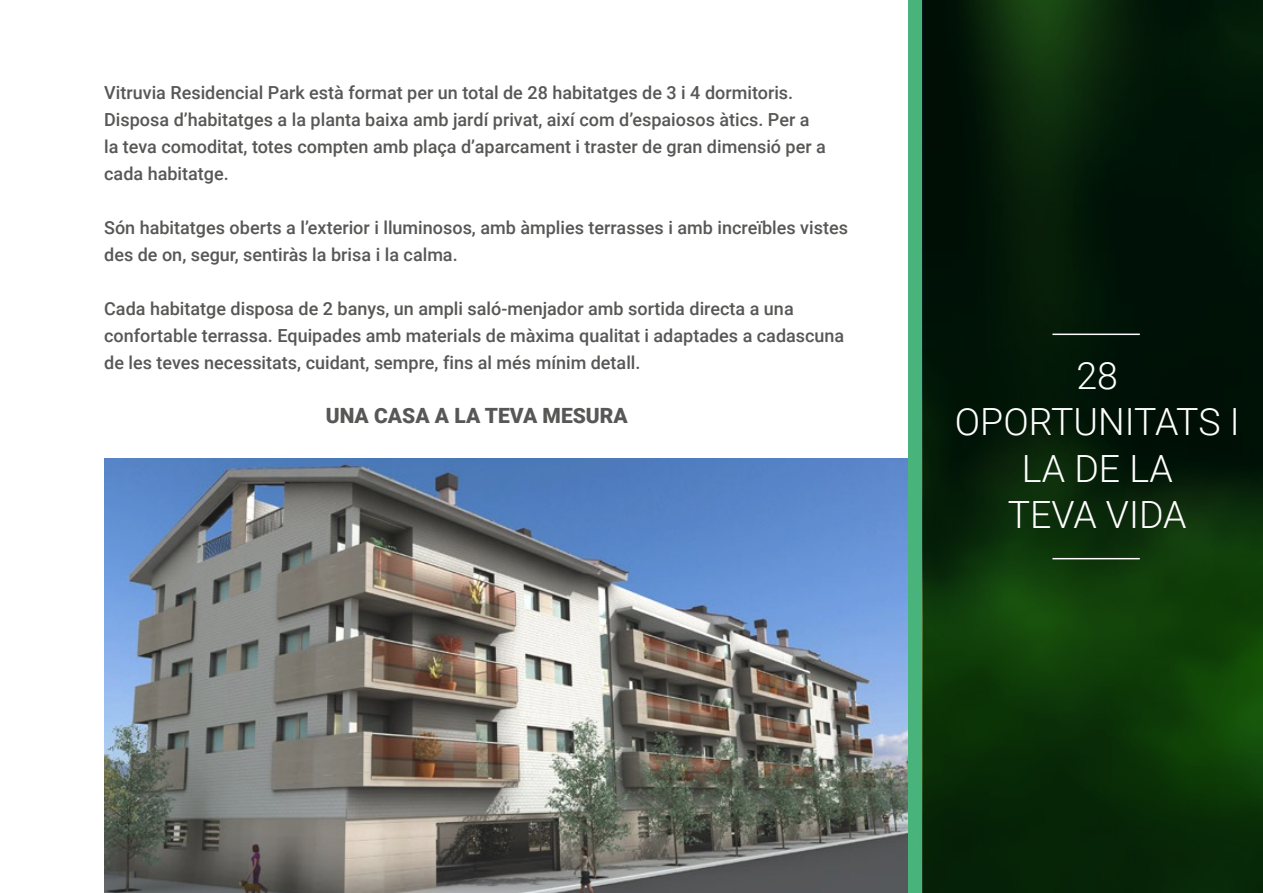
<style>
.page{position:relative;width:1263px;height:893px;background:#fff}
.page>*{position:absolute;margin:0;border:0;box-sizing:border-box;transform-origin:0 0}
.t1{font:300 37.5px/46.5px "Roboto";color:#fff;text-align:center}
.t2{font:900 21px "Roboto";color:#575756}
.t3{font:500 18px/27px "Roboto";color:#575756}
</style>
<div class="page">
<svg style="left:923px;top:0;width:340px;height:893px;background:#072408"></svg>
<div style="left:908px;top:0;width:13px;height:893px;background:#49b37c"></div>
<hr style="left:1052px;top:334px;width:88px;height:1px;background:#fff">
<hr style="left:1052px;top:558px;width:88px;height:1px;background:#fff">
<img style="left:104px;top:459px;width:804px;height:434px">
<p class="t3" style="left:104px;top:78px;width:723px">Vitruvia Residencial Park està format per un total de 28 habitatges de 3 i 4 dormitoris.<br>Disposa d’habitatges a la planta baixa amb jardí privat, així com d’espaiosos àtics. Per a la teva comoditat, totes compten amb plaça d’aparcament i traster de gran dimensió per a cada habitatge.</p>
<p class="t3" style="left:104px;top:213px;width:745px">Són habitatges oberts a l’exterior i lluminosos, amb àmplies terrasses i amb increïbles vistes des de on, segur, sentiràs la brisa i la calma.</p>
<p class="t3" style="left:104px;top:294px;width:742px">Cada habitatge disposa de 2 banys, un ampli saló-menjador amb sortida directa a una confortable terrassa. Equipades amb materials de màxima qualitat i adaptades a cadascuna de les teves necessitats, cuidant, sempre, fins al més mínim detall.</p>
<p class="t2" style="left:326px;top:400px;width:304px">UNA CASA A LA TEVA MESURA</p>
<h1 class="t1" style="left:955px;top:351px;width:286px">28<br>OPORTUNITATS I<br>LA DE LA<br>TEVA VIDA</h1>
</div>
